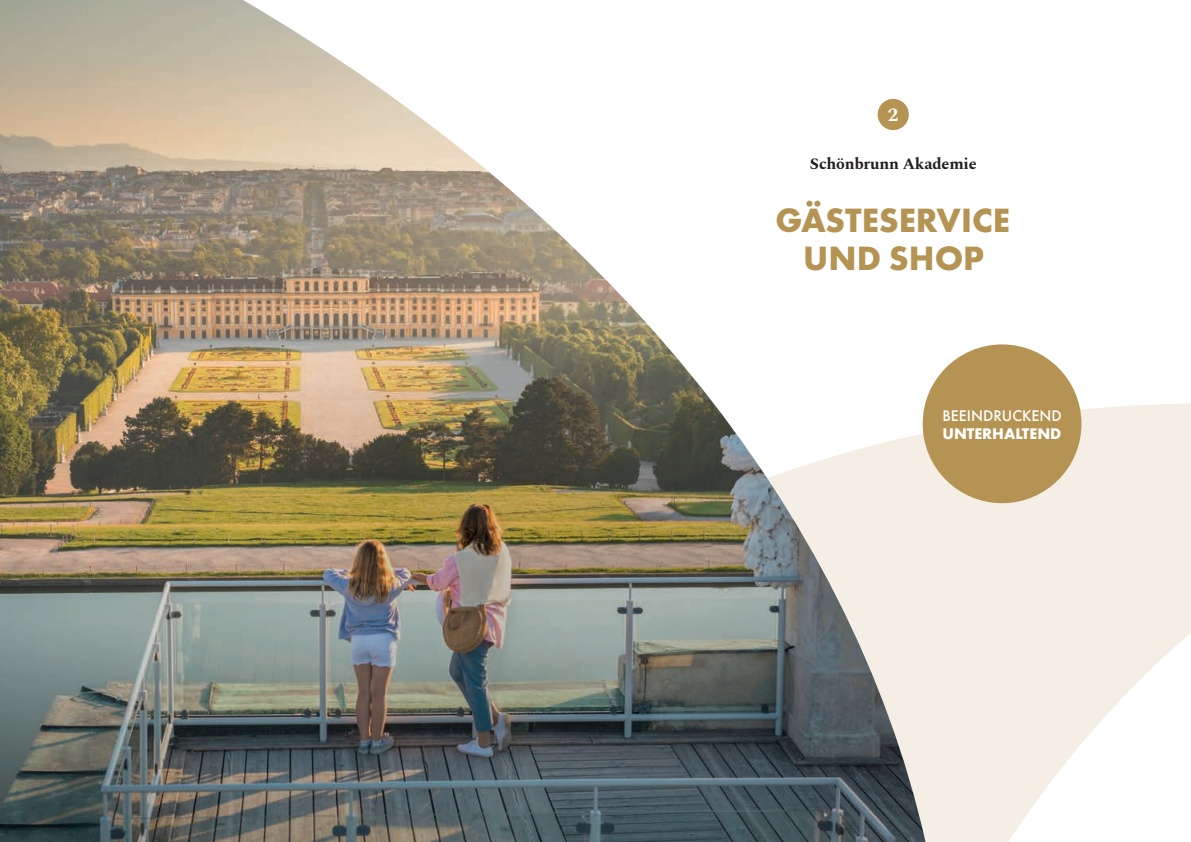
<style>
.page{position:relative;width:1191px;height:842px;background:#fff}
.page>*{position:absolute;margin:0;border:0;box-sizing:border-box;transform-origin:0 0}
.t1{font:700 35px/38.5px "Futura PT";color:#b49353;text-align:center}
.t2{font:700 19px "Spectral";color:#fff}
.t3{font:700 16px "Spectral";letter-spacing:-.01em;color:#231f20}
.t4{font:500 16px "Futura PT";color:#fff}
.t5{font:700 16px "Futura PT";color:#fff}
</style>
<div class="page">
<svg style="left:925px;top:372px;width:266px;height:470px;fill:#f4eee4"></svg>
<img style="left:0;top:0;width:925px;height:842px">
<div style="left:922px;top:344px;width:159px;height:159px;background:#b49353;border-radius:50%"></div>
<p class="t2" style="left:887px;top:100px;width:12px">2</p>
<p class="t3" style="left:809px;top:152px;width:168px">Schönbrunn Akademie</p>
<p class="t1" style="left:775px;top:200px;width:236px">GÄSTESERVICE<br>UND SHOP</p>
<p class="t4" style="left:942px;top:406px;width:121px">BEEINDRUCKEND</p>
<p class="t5" style="left:942px;top:423px;width:120px">UNTERHALTEND</p>
</div>
